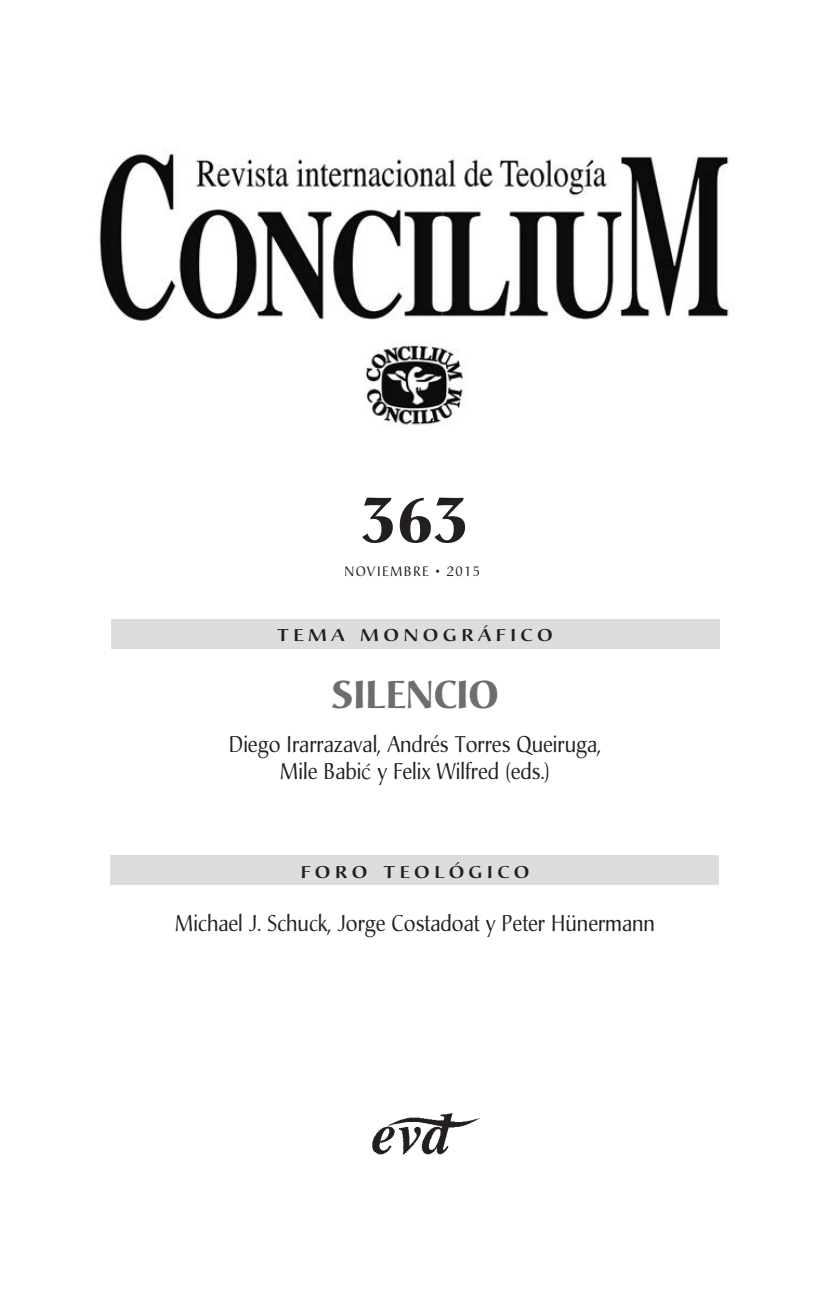
<style>
.page{position:relative;width:830px;height:1308px;background:#fff}
.page>*{position:absolute;margin:0;border:0;box-sizing:border-box;transform-origin:0 0}
.t1{font:700 63px "Christiana";color:#231f20}
.t2{font:700 38.25px "Christiana";letter-spacing:-.015em;color:#6c6d70}
.t3{font:22.5px/27px "Christiana";color:#231f20;text-align:center;scale:.9 1}
.Título_de_sección{font:500 16.88px "Christiana";letter-spacing:.21em;color:#231f20;scale:1.2 1}
.t4{font:13.5px "Christiana";letter-spacing:.1em;color:#231f20}
.s1{font-family:"Berkeley Oldstyle"}
</style>
<div class="page">
<div style="left:110px;top:855px;width:609px;height:30px;background:#dcdddf"></div>
<div style="left:111px;top:619px;width:609px;height:29px;background:#dcdddf"></div>
<img style="left:99px;top:151px;width:630px;height:170px">
<img style="left:372px;top:1113px;width:108px;height:42px">
<img style="left:364px;top:341px;width:100px;height:84px">
<p class="t1" style="left:360px;top:480px;width:110px">363</p>
<p class="t4" style="left:344px;top:563px;width:137px">NOVIEMBRE • 2015</p>
<p class="Título_de_sección" style="left:277px;top:624px;width:231px">TEMA MONOGRÁFICO</p>
<p class="t2" style="left:331px;top:671px;width:169px">SILENCIO</p>
<p class="t3" style="left:229px;top:731px;width:414px">Diego Irarrazaval, Andrés Torres Queiruga,<br>Mile Babi<span class="s1">©</span> y Felix Wilfred (eds.)</p>
<p class="Título_de_sección" style="left:300px;top:861px;width:192px">FORO TEOLÓGICO</p>
<p class="t3" style="left:175px;top:910px;width:534px">Michael J. Schuck, Jorge Costadoat y Peter Hünermann</p>
</div>
